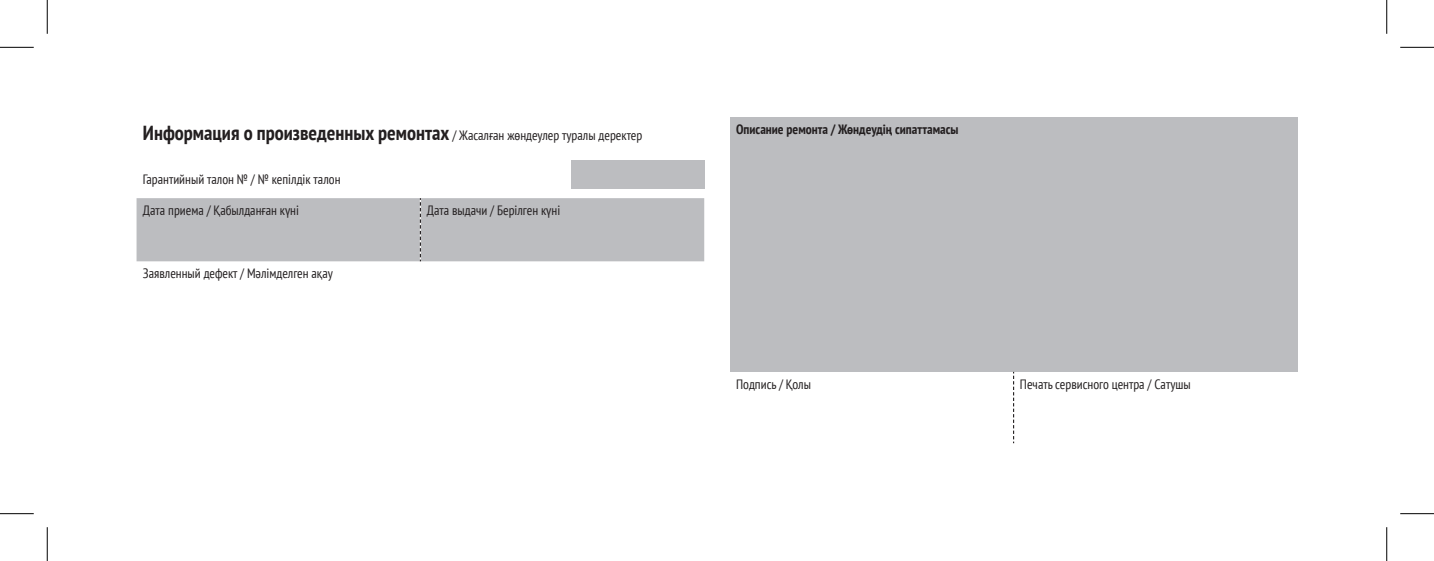
<style>
.page{position:relative;width:1434px;height:561px;background:#fff}
.page>*{position:absolute;margin:0;border:0;box-sizing:border-box;transform-origin:0 0}
.Plain_Text{font:700 condensed 20.25px "PT Sans";color:#231f20}
.Plain_Text-2{font:condensed 13.5px "PT Sans";color:#231f20}
.Plain_Text-3{font:700 condensed 13.5px "PT Sans";color:#231f20}
.s1{font-weight:400;font-size:13.5px}
</style>
<div class="page">
<div style="left:137px;top:198px;width:567px;height:63px;background:#bcbdc0"></div>
<svg style="left:420px;top:198px;width:1px;height:63px"></svg>
<div style="left:730px;top:117px;width:567px;height:254px;background:#bcbdc0"></div>
<svg style="left:1013px;top:371px;width:1px;height:72px"></svg>
<div style="left:571px;top:160px;width:133px;height:29px;background:#bcbdc0"></div>
<hr style="left:0;top:47px;width:34px;height:1px;background:#000">
<hr style="left:1400px;top:47px;width:34px;height:1px;background:#000">
<hr style="left:0;top:512px;width:34px;height:1px;background:#000">
<hr style="left:1400px;top:512px;width:34px;height:1px;background:#000">
<hr style="left:47px;top:0;width:1px;height:34px;background:#000">
<hr style="left:47px;top:526px;width:1px;height:34px;background:#000">
<hr style="left:1386px;top:0;width:1px;height:34px;background:#000">
<hr style="left:1386px;top:526px;width:1px;height:34px;background:#000">
<p class="Plain_Text" style="left:143px;top:119px;width:501px">Информация о произведенных ремонтах <span class="s1">/ Жасалған жөндеулер туралы деректер</span></p>
<p class="Plain_Text-2" style="left:143px;top:170px;width:199px">Гарантийный талон № / № кепілдік талон</p>
<p class="Plain_Text-2" style="left:143px;top:201px;width:158px">Дата приема / Қабылданған күні</p>
<p class="Plain_Text-2" style="left:427px;top:201px;width:135px">Дата выдачи / Берілген күні</p>
<p class="Plain_Text-2" style="left:143px;top:264px;width:191px">Заявленный дефект / Мәлімделген ақау</p>
<p class="Plain_Text-3" style="left:736px;top:121px;width:224px">Описание ремонта / Жөндеудің сипаттамасы</p>
<p class="Plain_Text-2" style="left:736px;top:375px;width:76px">Подпись / Қолы</p>
<p class="Plain_Text-2" style="left:1020px;top:375px;width:172px">Печать сервисного центра / Сатушы</p>
</div>
